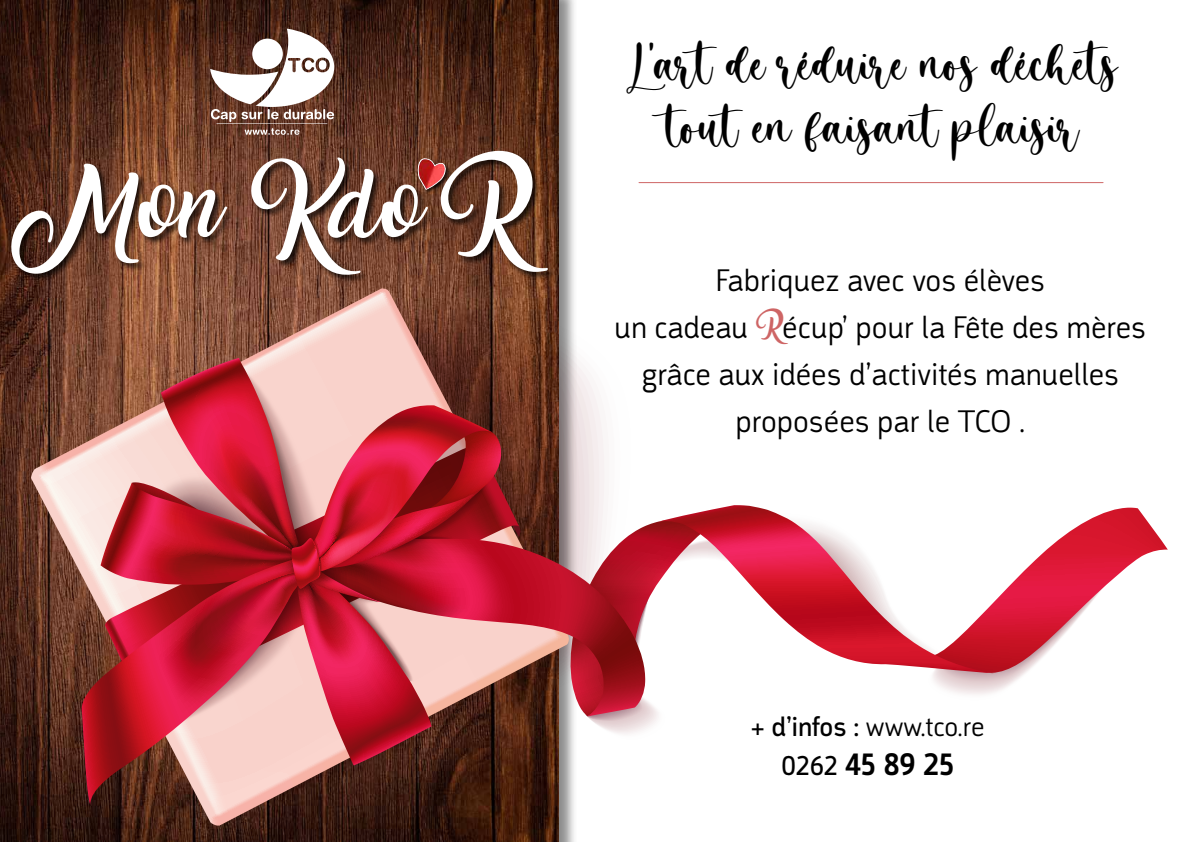
<style>
.page{position:relative;width:1191px;height:842px;background:#fff}
.page>*{position:absolute;margin:0;border:0;box-sizing:border-box;transform-origin:0 0}
.t1{font:60.9px "Amarillo";color:#fff}
.t2{font:48px/63px "Honest Darling";color:#000;text-align:center}
.t3{font:300 32px/47px "Argumentum";color:#000;text-align:center}
.t4{font:500 32px "Argumentum";color:#000}
.t5{font:300 28px "Argumentum";letter-spacing:-.01em;color:#000}
.s1{font-family:"Amarillo";font-weight:400;font-size:18px;color:#ce6565}
.s2{font-weight:400}
.s3{font-weight:400;font-size:28px}
</style>
<div class="page">
<img style="left:0;top:0;width:558px;height:842px">
<hr style="left:216px;top:123px;width:111px;height:1px;background:#fff">
<svg style="left:210px;top:29px;width:124px;height:93px"></svg>
<svg style="left:245px;top:128px;width:54px;height:7px"></svg>
<svg style="left:31px;top:288px;width:538px;height:538px;background:#764d3d"></svg>
<svg style="left:569px;top:508px;width:598px;height:234px"></svg>
<svg style="left:657px;top:505px;width:337px;height:168px"></svg>
<svg style="left:519px;top:522px;width:3px;height:15px"></svg>
<svg style="left:502px;top:539px;width:143px;height:177px;background:#ac3c45"></svg>
<svg style="left:82px;top:559px;width:218px;height:246px;background:#9f635c"></svg>
<svg style="left:101px;top:358px;width:401px;height:407px;background:#c7535d"></svg>
<div style="left:10px;top:150px;width:546px;height:134px;background:#000;opacity:.75"></div>
<div style="left:417px;top:158px;width:33px;height:36px;background:#000;opacity:.75"></div>
<svg style="left:417px;top:157px;width:30px;height:34px"></svg>
<hr style="left:639px;top:182px;width:464px;height:1px;background:#ce6565">
<h1 class="t1" style="left:14px;top:181px;width:515px">Mon Kdo’R</h1>
<h2 class="t2" style="left:627px;top:32px;width:493px">L’art de réduire nos déchets tout en faisant plaisir</h2>
<p class="t3" style="left:614px;top:257px;width:533px">Fabriquez avec vos élèves<br>un cadeau <span class="s1">R</span>écup’ pour la Fête des mères grâce aux idées d’activités manuelles proposées par le TCO .</p>
<p class="t5" style="left:751px;top:710px;width:235px"><span class="s2">+ d’infos :</span> www.tco.re</p>
<p class="t4" style="left:781px;top:745px;width:175px"><span class="s3">0262</span> 45 89 25</p>
</div>
